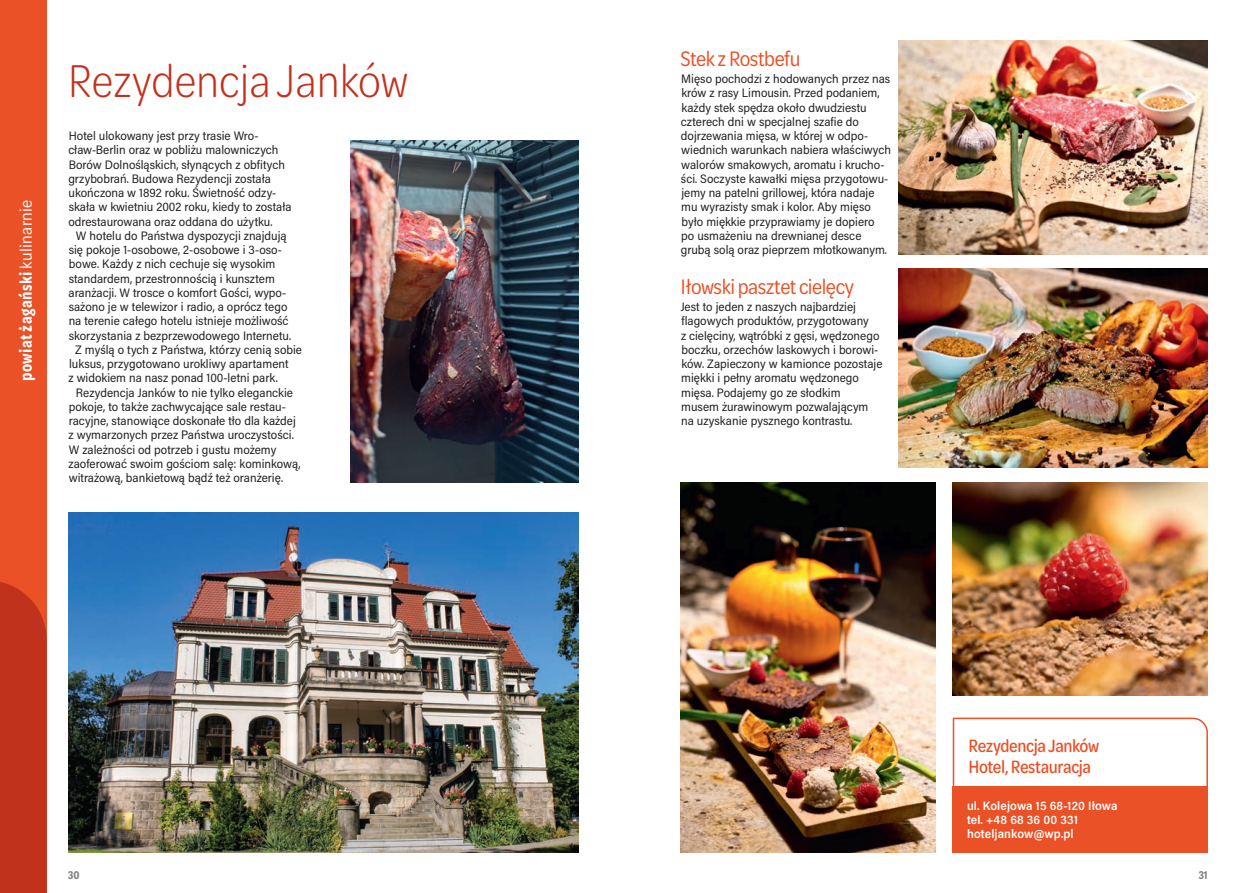
<style>
.page{position:relative;width:1259px;height:893px;background:#fff}
.page>*{position:absolute;margin:0;border:0;box-sizing:border-box;transform-origin:0 0}
.t1{font:300 49.2px "Omnes Narrow";color:#c1321d}
.t2{font:22.5px "Omnes Narrow";letter-spacing:-.025em;color:#ea5126}
.adres_w_ramce_nazwa{font:500 19.2px/21.3px "Omnes Narrow";letter-spacing:-.02em;color:#ea5126}
.t3{font:600 18px "Omnes Narrow";letter-spacing:.02em;color:#fff}
.akapit{font:12.3px/14.2px "Acumin Pro Semi Cond";color:#231f20}
.akapit_wciecie{font:12.3px/14.2px "Acumin Pro Semi Cond";color:#231f20}
.adres_w_ramce{font:600 12.3px "Acumin Pro Semi Cond";letter-spacing:.01em;color:#fff}
.t4{font:600 12px "Omnes Narrow";color:#808285}
.s1{font-weight:400}
</style>
<div class="page">
<div style="left:0;top:0;width:47px;height:893px;background:#ea5126"></div>
<div style="left:0;top:582px;width:47px;height:311px;background:#c1321d"></div>
<svg style="left:952px;top:717px;width:256px;height:69px"></svg>
<div style="left:952px;top:786px;width:256px;height:67px;background:#ea5126"></div>
<img style="left:68px;top:512px;width:510px;height:341px">
<img style="left:350px;top:140px;width:228px;height:342px">
<img style="left:899px;top:40px;width:309px;height:214px">
<img style="left:899px;top:268px;width:309px;height:200px">
<img style="left:680px;top:482px;width:255px;height:371px">
<img style="left:952px;top:482px;width:256px;height:214px">
<h3 class="t3" style="left:14px;top:381px;width:183px;rotate:-90deg">powiat żagański <span class="s1">kulinarnie</span></h3>
<p class="t1" style="left:68px;top:50px;width:342px">Rezydencja Janków</p>
<p class="akapit" style="left:68px;top:128px;width:225px">Hotel ulokowany jest przy trasie Wro&shy;cław-Berlin oraz w pobliżu malowniczych Borów Dolnośląskich, słynących z obfitych grzybobrań. Budowa Rezydencji została ukończona w 1892 roku. Świetność odzy&shy;skała w kwietniu 2002 roku, kiedy to została odrestaurowana oraz oddana do użytku.</p>
<p class="akapit_wciecie" style="left:69px;top:228px;width:224px;text-indent:7px">W hotelu do Państwa dyspozycji znajdują się pokoje 1-osobowe, 2-osobowe i 3-oso&shy;bowe. Każdy z nich cechuje się wysokim standardem, przestronnością i kunsztem aranżacji. W trosce o komfort Gości, wypo&shy;sażono je w telewizor i radio, a oprócz tego na terenie całego hotelu istnieje możliwość skorzystania z bezprzewodowego Internetu.</p>
<p class="akapit_wciecie" style="left:69px;top:342px;width:235px;text-indent:7px">Z myślą o tych z Państwa, którzy cenią sobie luksus, przygotowano urokliwy apartament<br>z widokiem na nasz ponad 100-letni park.</p>
<p class="akapit_wciecie" style="left:69px;top:385px;width:233px;text-indent:7px">Rezydencja Janków to nie tylko eleganckie pokoje, to także zachwycające sale restau&shy;racyjne, stanowiące doskonałe tło dla każdej z wymarzonych przez Państwa uroczystości.<br>W zależności od potrzeb i gustu możemy zaoferować swoim gościom salę: kominkową, witrażową, bankietową bądź też oranżerię.</p>
<p class="t2" style="left:680px;top:44px;width:121px">Stek z Rostbefu</p>
<p class="akapit" style="left:681px;top:71px;width:212px">Mięso pochodzi z hodowanych przez nas krów z rasy Limousin. Przed podaniem, każdy stek spędza około dwudziestu czterech dni w specjalnej szafie do dojrzewania mięsa, w której w odpo&shy;wiednich warunkach nabiera właściwych walorów smakowych, aromatu i krucho&shy;ści. Soczyste kawałki mięsa przygotowu&shy;jemy na patelni grillowej, która nadaje mu wyrazisty smak i kolor. Aby mięso było miękkie przyprawiamy je dopiero<br>po usmażeniu na drewnianej desce grubą solą oraz pieprzem młotkowanym.</p>
<p class="t2" style="left:680px;top:272px;width:175px">Iłowski pasztet cielęcy</p>
<p class="akapit" style="left:681px;top:299px;width:203px">Jest to jeden z naszych najbardziej flagowych produktów, przygotowany<br>z cielęciny, wątróbki z gęsi, wędzonego boczku, orzechów laskowych i borowi&shy;ków. Zapieczony w kamionce pozostaje miękki i pełny aromatu wędzonego mięsa. Podajemy go ze słodkim<br>musem żurawinowym pozwalającym na uzyskanie pysznego kontrastu.</p>
<p class="adres_w_ramce_nazwa" style="left:968px;top:734px;width:132px">Rezydencja Janków<br>Hotel, Restauracja</p>
<p class="adres_w_ramce" style="left:967px;top:797px;width:152px">ul. Kolejowa 15 68-120 Iłowa</p>
<p class="adres_w_ramce" style="left:967px;top:811px;width:112px">tel. +48 68 36 00 331</p>
<p class="adres_w_ramce" style="left:967px;top:825px;width:108px">hoteljankow@wp.pl</p>
<p class="t4" style="left:68px;top:866px;width:13px">30</p>
<p class="t4" style="left:1198px;top:866px;width:11px">31</p>
</div>
